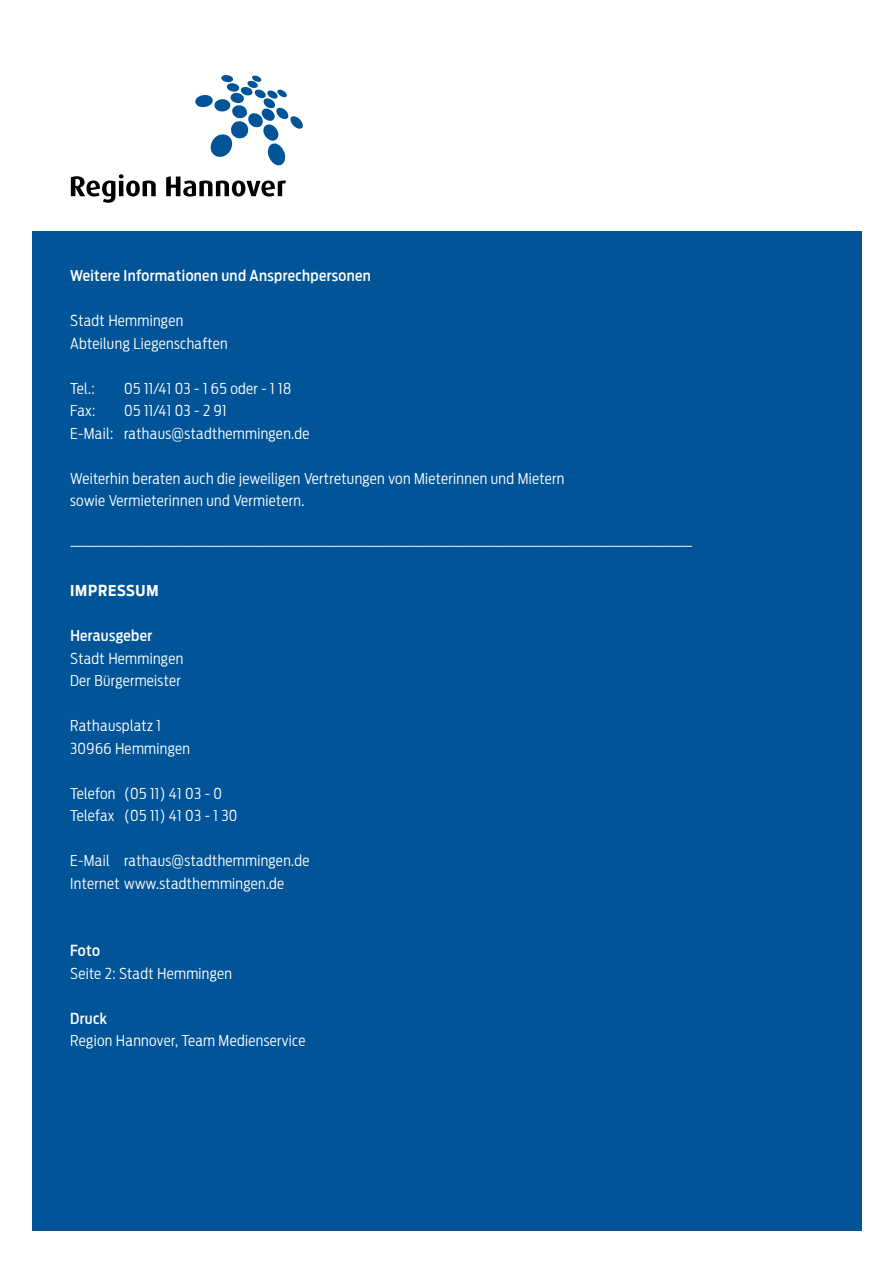
<style>
.page{position:relative;width:893px;height:1263px;background:#fff}
.page>*{position:absolute;margin:0;border:0;box-sizing:border-box;transform-origin:0 0}
.t1{font:300 15px/22.5px "Antenna Cond";letter-spacing:.025em;color:#fff}
.t2{font:500 15px "Antenna Cond";letter-spacing:.025em;color:#fff}
.t3{font:700 15px "Antenna Cond";letter-spacing:.05em;color:#fff}
</style>
<div class="page">
<div style="left:32px;top:231px;width:829px;height:999px;background:#005497"></div>
<svg style="left:71px;top:174px;width:85px;height:29px"></svg>
<svg style="left:166px;top:176px;width:120px;height:21px"></svg>
<svg style="left:195px;top:75px;width:108px;height:90px"></svg>
<p class="t2" style="left:70px;top:267px;width:302px">Weitere Informationen und Ansprechpersonen</p>
<p class="t1" style="left:70px;top:309px;width:159px">Stadt Hemmingen<br>Abteilung Liegenschaften</p>
<p class="t1" style="left:70px;top:377px;width:26px">Tel.:</p>
<p class="t1" style="left:124px;top:377px;width:168px">05 11/41 03 - 1 65 oder - 1 18</p>
<p class="t1" style="left:70px;top:399px;width:27px">Fax:</p>
<p class="t1" style="left:70px;top:399px;width:241px;text-indent:54px">05 11/41 03 - 2 91<br>E-Mail: rathaus@stadthemmingen.de</p>
<p class="t1" style="left:70px;top:467px;width:496px">Weiterhin beraten auch die jeweiligen Vertretungen von Mieterinnen und Mietern sowie Vermieterinnen und Vermietern.</p>
<p class="t1" style="left:70px;top:534px;width:624px">–––––––––––––––––––––––––––––––––––––––––––––––––––––––––––––––––––––––––––––––––––––––––––</p>
<p class="t3" style="left:70px;top:582px;width:90px">IMPRESSUM</p>
<p class="t2" style="left:70px;top:627px;width:84px">Herausgeber</p>
<p class="t1" style="left:70px;top:647px;width:115px">Stadt Hemmingen<br>Der Bürgermeister</p>
<p class="t1" style="left:70px;top:714px;width:121px">Rathausplatz 1<br>30966 Hemmingen</p>
<p class="t1" style="left:70px;top:782px;width:169px">Telefon (05 11) 41 03 - 0<br>Telefax (05 11) 41 03 - 1 30</p>
<p class="t1" style="left:70px;top:849px;width:241px">E-Mail rathaus@stadthemmingen.de<br>Internet www.stadthemmingen.de</p>
<p class="t2" style="left:70px;top:942px;width:31px">Foto</p>
<p class="t1" style="left:70px;top:962px;width:163px">Seite 2: Stadt Hemmingen</p>
<p class="t2" style="left:70px;top:1009px;width:38px">Druck</p>
<p class="t1" style="left:70px;top:1029px;width:237px">Region Hannover, Team Medienservice</p>
</div>
